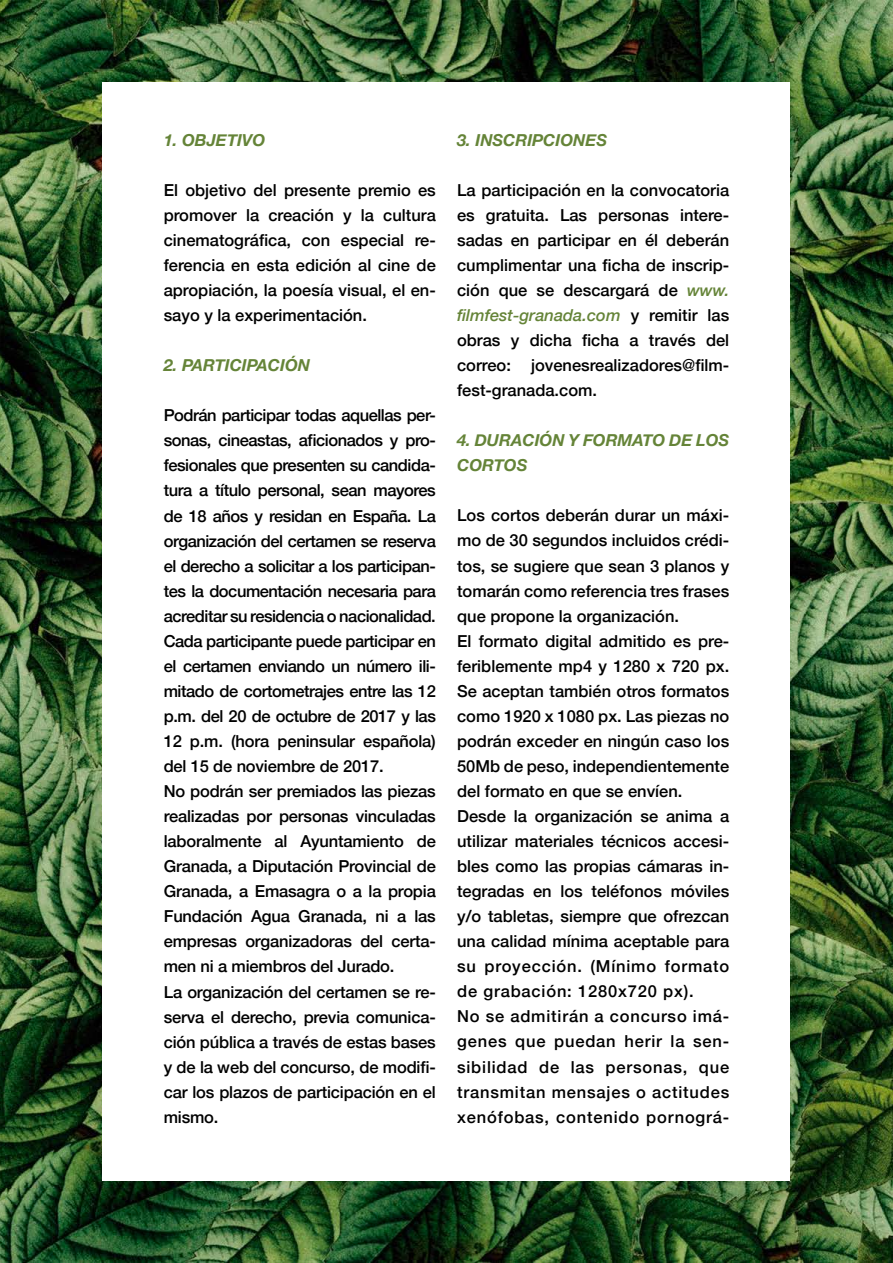
<style>
.page{position:relative;width:893px;height:1263px;background:#fff}
.page>*{position:absolute;margin:0;border:0;box-sizing:border-box;transform-origin:0 0}
.t1{font:500 16.5px/25px "Helvetica Neue";letter-spacing:-.01em;color:#000;text-align:justify}
.t2{font:500 16.5px/25px "Helvetica Neue";letter-spacing:-.03em;color:#000}
.t3{font:italic 700 16.5px/25px "Helvetica Neue";color:#658438}
.s1{font-style:italic;color:#658438}
</style>
<div class="page">
<img style="left:0;top:0;width:893px;height:1263px">
<div style="left:103px;top:82px;width:687px;height:1098px;background:#fff"></div>
<p class="t3" style="left:164px;top:127px;width:103px">1. OBJETIVO</p>
<p class="t1" style="left:164px;top:177px;width:274px">El objetivo del presente premio es promover la creación y la cultura cinematográfica, con especial re&shy;ferencia en esta edición al cine de apropiación, la poesía visual, el en&shy;sayo y la experimentación.</p>
<p class="t3" style="left:164px;top:352px;width:148px">2. PARTICIPACIÓN</p>
<p class="t2" style="left:164px;top:403px;width:274px">Podrán participar todas aquellas per&shy;sonas, cineastas, aficionados y pro&shy;fesionales que presenten su candida&shy;tura a título personal, sean mayores de 18 años y residan en España. La organización del certamen se reserva el derecho a solicitar a los participan&shy;tes la documentación necesaria para acreditar su residencia o nacionalidad.<br>Cada participante puede participar en el certamen enviando un número ili&shy;mitado de cortometrajes entre las 12 p.m. del 20 de octubre de 2017 y las 12 p.m. (hora peninsular española) del 15 de noviembre de 2017.<br>No podrán ser premiados las piezas realizadas por personas vinculadas laboralmente al Ayuntamiento de Granada, a Diputación Provincial de Granada, a Emasagra o a la propia Fundación Agua Granada, ni a las empresas organizadoras del certa&shy;men ni a miembros del Jurado.<br>La organización del certamen se re&shy;serva el derecho, previa comunica&shy;ción pública a través de estas bases y de la web del concurso, de modifi&shy;car los plazos de participación en el mismo.</p>
<p class="t3" style="left:457px;top:127px;width:152px">3. INSCRIPCIONES</p>
<p class="t1" style="left:457px;top:177px;width:274px">La participación en la convocatoria es gratuita. Las personas intere&shy;sadas en participar en él deberán cumplimentar una ficha de inscrip&shy;ción que se descargará de <span class="s1">www. filmfest-granada.com</span> y remitir las obras y dicha ficha a través del correo: jovenesrealizadores@film&shy;fest-granada.com.</p>
<p class="t3" style="left:457px;top:427px;width:274px">4. DURACIÓN Y FORMATO DE LOS<br>CORTOS</p>
<p class="t1" style="left:457px;top:503px;width:274px;text-align:left">Los cortos deberán durar un máxi&shy;mo de 30 segundos incluidos crédi&shy;tos, se sugiere que sean 3 planos y tomarán como referencia tres frases que propone la organización.<br>El formato digital admitido es pre&shy;feriblemente mp4 y 1280 x 720 px.<br>Se aceptan también otros formatos como 1920 x 1080 px. Las piezas no podrán exceder en ningún caso los<br>50Mb de peso, independientemente del formato en que se envíen.<br>Desde la organización se anima a utilizar materiales técnicos accesi&shy;bles como las propias cámaras in&shy;tegradas en los teléfonos móviles y/o tabletas, siempre que ofrezcan una calidad mínima aceptable para su proyección. (Mínimo formato de grabación: 1280x720 px).<br>No se admitirán a concurso imá&shy;genes que puedan herir la sen&shy;sibilidad de las personas, que transmitan mensajes o actitudes xenófobas, contenido pornográ-</p>
</div>
